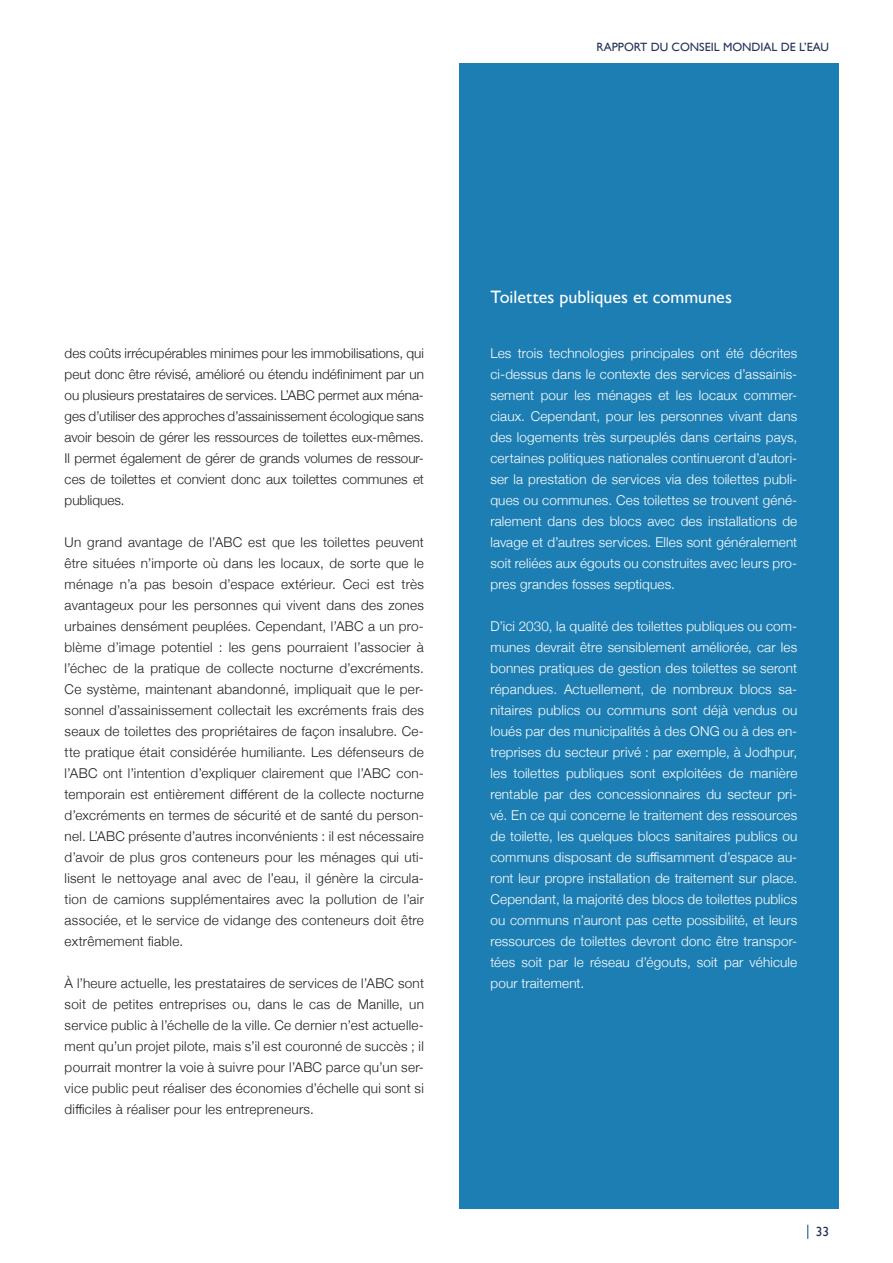
<style>
.page{position:relative;width:893px;height:1263px;background:#fff}
.page>*{position:absolute;margin:0;border:0;box-sizing:border-box;transform-origin:0 0}
.t1{font:18px "Gill Sans";color:#fff}
.t2{font:300 13.5px/21px "Helvetica Neue";letter-spacing:.02em;color:#231f20;text-align:justify}
.t3{font:300 13.5px/21px "Helvetica Neue";letter-spacing:.01em;color:#fff;text-align:justify}
.t4{font:13.5px "Gill Sans";color:#25335a}
.t5{font:12px "Gill Sans";color:#25335a}
</style>
<div class="page">
<svg style="left:807px;top:1225px;width:1px;height:14px"></svg>
<div style="left:459px;top:64px;width:380px;height:1145px;background:#1c7eb3"></div>
<p class="t5" style="left:597px;top:40px;width:234px">RAPPORT DU CONSEIL MONDIAL DE L’EAU</p>
<p class="t2" style="left:65px;top:341px;width:361px">des coûts irrécupérables minimes pour les immobilisations, qui peut donc être révisé, amélioré ou étendu indéfiniment par un ou plusieurs prestataires de services. L’ABC permet aux ména&shy;ges d’utiliser des approches d’assainissement écologique sans avoir besoin de gérer les ressources de toilettes eux-mêmes.<br>Il permet également de gérer de grands volumes de ressour&shy;ces de toilettes et convient donc aux toilettes communes et publiques.</p>
<p class="t2" style="left:65px;top:530px;width:361px">Un grand avantage de l’ABC est que les toilettes peuvent être situées n’importe où dans les locaux, de sorte que le ménage n’a pas besoin d’espace extérieur. Ceci est très avantageux pour les personnes qui vivent dans des zones urbaines densément peuplées. Cependant, l’ABC a un pro&shy;blème d’image potentiel : les gens pourraient l’associer à l’échec de la pratique de collecte nocturne d’excréments.<br>Ce système, maintenant abandonné, impliquait que le per&shy;sonnel d’assainissement collectait les excréments frais des seaux de toilettes des propriétaires de façon insalubre. Ce&shy;tte pratique était considérée humiliante. Les défenseurs de l’ABC ont l’intention d’expliquer clairement que l’ABC con&shy;temporain est entièrement différent de la collecte nocturne d’excréments en termes de sécurité et de santé du person&shy;nel. L’ABC présente d’autres inconvénients : il est nécessaire d’avoir de plus gros conteneurs pour les ménages qui uti&shy;lisent le nettoyage anal avec de l’eau, il génère la circula&shy;tion de camions supplémentaires avec la pollution de l’air associée, et le service de vidange des conteneurs doit être extrêmement fiable.</p>
<p class="t2" style="left:65px;top:971px;width:361px">À l’heure actuelle, les prestataires de services de l’ABC sont soit de petites entreprises ou, dans le cas de Manille, un service public à l’échelle de la ville. Ce dernier n’est actuelle&shy;ment qu’un projet pilote, mais s’il est couronné de succès ; il pourrait montrer la voie à suivre pour l’ABC parce qu’un ser&shy;vice public peut réaliser des économies d’échelle qui sont si difficiles à réaliser pour les entrepreneurs.</p>
<h1 class="t1" style="left:490px;top:286px;width:243px">Toilettes publiques et communes</h1>
<p class="t3" style="left:490px;top:341px;width:308px">Les trois technologies principales ont été décrites ci-dessus dans le contexte des services d’assainis&shy;sement pour les ménages et les locaux commer&shy;ciaux. Cependant, pour les personnes vivant dans des logements très surpeuplés dans certains pays, certaines politiques nationales continueront d’autori&shy;ser la prestation de services via des toilettes publi&shy;ques ou communes. Ces toilettes se trouvent géné&shy;ralement dans des blocs avec des installations de lavage et d’autres services. Elles sont généralement soit reliées aux égouts ou construites avec leurs pro&shy;pres grandes fosses septiques.</p>
<p class="t3" style="left:490px;top:614px;width:308px">D’ici 2030, la qualité des toilettes publiques ou com&shy;munes devrait être sensiblement améliorée, car les bonnes pratiques de gestion des toilettes se seront répandues. Actuellement, de nombreux blocs sa&shy;nitaires publics ou communs sont déjà vendus ou loués par des municipalités à des ONG ou à des en&shy;treprises du secteur privé : par exemple, à Jodhpur, les toilettes publiques sont exploitées de manière rentable par des concessionnaires du secteur pri&shy;vé. En ce qui concerne le traitement des ressources de toilette, les quelques blocs sanitaires publics ou communs disposant de suffisamment d’espace au&shy;ront leur propre installation de traitement sur place.<br>Cependant, la majorité des blocs de toilettes publics ou communs n’auront pas cette possibilité, et leurs ressources de toilettes devront donc être transpor&shy;tées soit par le réseau d’égouts, soit par véhicule pour traitement.</p>
<p class="t4" style="left:816px;top:1224px;width:15px">33</p>
</div>
